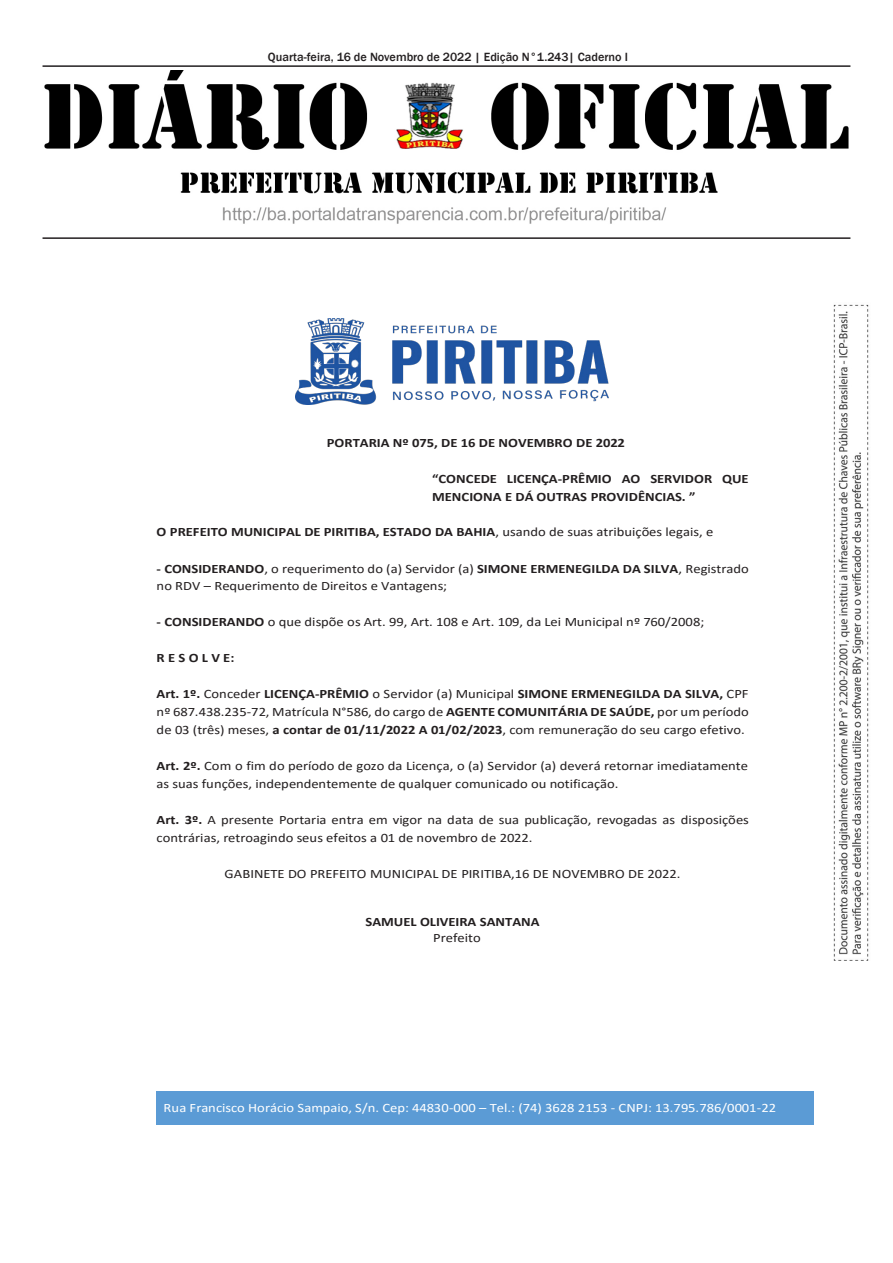
<style>
.page{position:relative;width:893px;height:1263px;background:#fff}
.page>*{position:absolute;margin:0;border:0;box-sizing:border-box;transform-origin:0 0}
.t1{font:12.75px/18px "Calibri";color:#231f20;scale:1.14 1}
.t2{font:700 12.75px/17.9px "Calibri";color:#231f20;scale:1.14 1}
.t3{font:12.75px "Calibri";color:#fff;scale:1.14 1}
.t4{font:500 12.3px "Franklin Gothic";color:#231f20}
.s1{font-weight:400}
.s2{font-weight:700}
</style>
<div class="page">
<img style="left:44px;top:70px;width:805px;height:154px">
<hr style="left:43px;top:237px;width:807px;height:2px;background:#231f20">
<hr style="left:43px;top:65px;width:807px;height:2px;background:#231f20">
<img style="left:833px;top:304px;width:36px;height:656px">
<div style="left:157px;top:1091px;width:657px;height:34px;background:#5b9bd5"></div>
<img style="left:296px;top:318px;width:313px;height:87px">
<p class="t4" style="left:268px;top:49px;width:362px">Quarta-feira, 16 de Novembro de 2022 | Edição N°1.243| Caderno I</p>
<p class="t2" style="left:327px;top:433px;width:263px">PORTARIA Nº 075, DE 16 DE NOVEMBRO DE 2022</p>
<p class="t2" style="left:432px;top:469px;width:279px">“CONCEDE LICENÇA-PRÊMIO AO SERVIDOR QUE<br>MENCIONA E DÁ OUTRAS PROVIDÊNCIAS. ”</p>
<p class="t2" style="left:157px;top:523px;width:490px">O PREFEITO MUNICIPAL DE PIRITIBA, ESTADO DA BAHIA<span class="s1">, usando de suas atribuições legais, e</span></p>
<p class="t1" style="left:157px;top:559px;width:521px"><span class="s2">- CONSIDERANDO</span>, o requerimento do (a) Servidor (a) <span class="s2">SIMONE ERMENEGILDA DA SILVA</span>, Registrado no RDV – Requerimento de Direitos e Vantagens;</p>
<p class="t1" style="left:157px;top:613px;width:482px"><span class="s2">- CONSIDERANDO</span> o que dispõe os Art. 99, Art. 108 e Art. 109, da Lei Municipal nº 760/2008;</p>
<p class="t2" style="left:157px;top:649px;width:70px">R E S O L V E:</p>
<p class="t1" style="left:157px;top:685px;width:521px;text-align:justify"><span class="s2">Art. 1º.</span> Conceder <span class="s2">LICENÇA-PRÊMIO</span> o Servidor (a) Municipal <span class="s2">SIMONE ERMENEGILDA DA SILVA,</span> CPF nº 687.438.235-72, Matrícula N°586, do cargo de <span class="s2">AGENTE COMUNITÁRIA DE SAÚDE,</span> por um período de 03 (três) meses, <span class="s2">a contar de 01/11/2022 A 01/02/2023</span>, com remuneração do seu cargo efetivo.</p>
<p class="t1" style="left:157px;top:756px;width:520px"><span class="s2">Art. 2º.</span> Com o fim do período de gozo da Licença, o (a) Servidor (a) deverá retornar imediatamente as suas funções, independentemente de qualquer comunicado ou notificação.</p>
<p class="t1" style="left:157px;top:810px;width:521px"><span class="s2">Art. 3º.</span> A presente Portaria entra em vigor na data de sua publicação, revogadas as disposições contrárias, retroagindo seus efeitos a 01 de novembro de 2022.</p>
<p class="t1" style="left:225px;top:864px;width:401px">GABINETE DO PREFEITO MUNICIPAL DE PIRITIBA,16 DE NOVEMBRO DE 2022.</p>
<p class="t2" style="left:433px;top:913px;width:95px;line-height:15.8px;text-indent:-68px">SAMUEL OLIVEIRA SANTANA<br><span class="s1">Prefeito</span></p>
<p class="t3" style="left:164px;top:1099px;width:539px">Rua Francisco Horácio Sampaio, S/n. Cep: 44830-000 – Tel.: (74) 3628 2153 - CNPJ: 13.795.786/0001-22</p>
</div>
